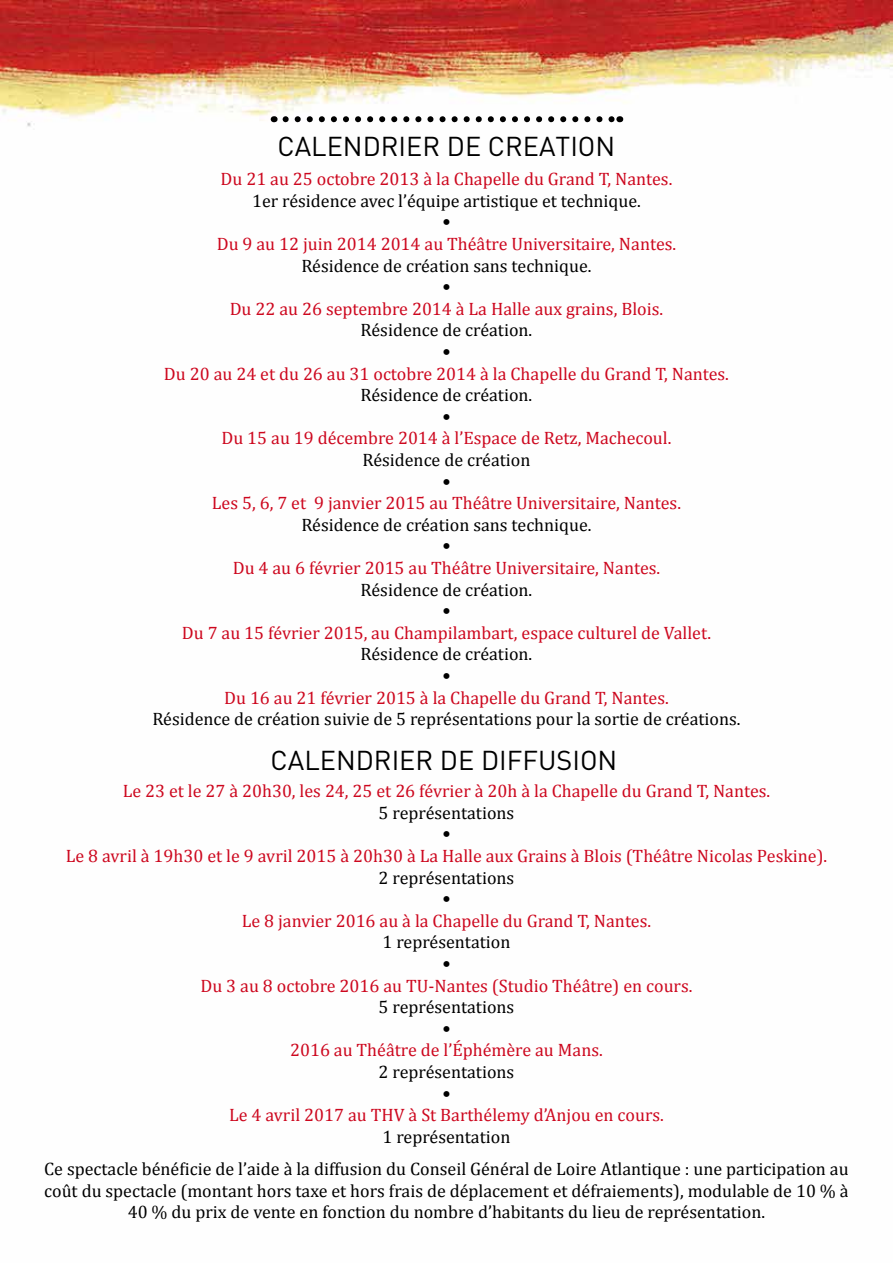
<style>
.page{position:relative;width:893px;height:1263px;background:#fff}
.page>*{position:absolute;margin:0;border:0;box-sizing:border-box;transform-origin:0 0}
.t1{font:27px "DIN";color:#000}
.t2{font:18px "Cambria";color:#cd071e}
.t3{font:18px/32.4px "Cambria";color:#000;text-align:center}
.t4{font:18px "DIN";color:#000}
</style>
<div class="page">
<img style="left:0;top:0;width:893px;height:127px">
<svg style="left:286px;top:116px;width:327px;height:6px"></svg>
<h1 class="t1" style="left:278px;top:130px;width:339px">CALENDRIER DE CREATION</h1>
<p class="t2" style="left:221px;top:168px;width:453px">Du 21 au 25 octobre 2013 à la Chapelle du Grand T, Nantes.</p>
<p class="t3" style="left:252px;top:184px;width:390px">1er résidence avec l’équipe artistique et technique.</p>
<p class="t4" style="left:442px;top:211px;width:11px">•</p>
<p class="t2" style="left:217px;top:233px;width:461px">Du 9 au 12 juin 2014 2014 au Théâtre Universitaire, Nantes.</p>
<p class="t3" style="left:301px;top:249px;width:292px">Résidence de création sans technique.</p>
<p class="t4" style="left:442px;top:275px;width:11px">•</p>
<p class="t2" style="left:230px;top:298px;width:435px">Du 22 au 26 septembre 2014 à La Halle aux grains, Blois.</p>
<p class="t3" style="left:361px;top:314px;width:173px">Résidence de création.</p>
<p class="t4" style="left:442px;top:340px;width:11px">•</p>
<p class="t2" style="left:164px;top:363px;width:566px">Du 20 au 24 et du 26 au 31 octobre 2014 à la Chapelle du Grand T, Nantes.</p>
<p class="t3" style="left:361px;top:379px;width:173px">Résidence de création.</p>
<p class="t4" style="left:442px;top:405px;width:11px">•</p>
<p class="t2" style="left:221px;top:428px;width:451px">Du 15 au 19 décembre 2014 à l’Espace de Retz, Machecoul.</p>
<p class="t3" style="left:362px;top:444px;width:169px">Résidence de création</p>
<p class="t4" style="left:442px;top:470px;width:11px">•</p>
<p class="t2" style="left:212px;top:492px;width:471px">Les 5, 6, 7 et 9 janvier 2015 au Théâtre Universitaire, Nantes.</p>
<p class="t3" style="left:301px;top:508px;width:292px">Résidence de création sans technique.</p>
<p class="t4" style="left:442px;top:535px;width:11px">•</p>
<p class="t2" style="left:233px;top:557px;width:429px">Du 4 au 6 février 2015 au Théâtre Universitaire, Nantes.</p>
<p class="t3" style="left:361px;top:573px;width:173px">Résidence de création.</p>
<p class="t4" style="left:442px;top:599px;width:11px">•</p>
<p class="t2" style="left:182px;top:622px;width:531px">Du 7 au 15 février 2015, au Champilambart, espace culturel de Vallet.</p>
<p class="t3" style="left:361px;top:638px;width:173px">Résidence de création.</p>
<p class="t4" style="left:442px;top:664px;width:11px">•</p>
<p class="t2" style="left:224px;top:687px;width:446px">Du 16 au 21 février 2015 à la Chapelle du Grand T, Nantes.</p>
<p class="t3" style="left:152px;top:703px;width:590px">Résidence de création suivie de 5 représentations pour la sortie de créations.</p>
<h1 class="t1" style="left:271px;top:743px;width:348px">CALENDRIER DE DIFFUSION</h1>
<p class="t2" style="left:123px;top:780px;width:649px">Le 23 et le 27 à 20h30, les 24, 25 et 26 février à 20h à la Chapelle du Grand T, Nantes.</p>
<p class="t3" style="left:379px;top:796px;width:137px">5 représentations</p>
<p class="t4" style="left:442px;top:823px;width:11px">•</p>
<p class="t2" style="left:66px;top:845px;width:763px">Le 8 avril à 19h30 et le 9 avril 2015 à 20h30 à La Halle aux Grains à Blois (Théâtre Nicolas Peskine).</p>
<p class="t3" style="left:379px;top:861px;width:137px">2 représentations</p>
<p class="t4" style="left:442px;top:887px;width:11px">•</p>
<p class="t2" style="left:242px;top:910px;width:411px">Le 8 janvier 2016 au à la Chapelle du Grand T, Nantes.</p>
<p class="t3" style="left:382px;top:926px;width:129px">1 représentation</p>
<p class="t4" style="left:442px;top:952px;width:11px">•</p>
<p class="t2" style="left:200px;top:975px;width:493px">Du 3 au 8 octobre 2016 au TU-Nantes (Studio Théâtre) en cours.</p>
<p class="t3" style="left:379px;top:991px;width:137px">5 représentations</p>
<p class="t4" style="left:442px;top:1017px;width:11px">•</p>
<p class="t2" style="left:290px;top:1040px;width:314px">2016 au Théâtre de l’éphémère au Mans.</p>
<p class="t3" style="left:379px;top:1055px;width:137px">2 représentations</p>
<p class="t4" style="left:442px;top:1082px;width:11px">•</p>
<p class="t2" style="left:229px;top:1104px;width:436px">Le 4 avril 2017 au THV à St Barthélemy d’Anjou en cours.</p>
<p class="t3" style="left:44px;top:1120px;width:806px">1 représentation<br>Ce spectacle bénéficie de l’aide à la diffusion du Conseil Général de Loire Atlantique : une participation au</p>
<p class="t3" style="left:44px;top:1180px;width:806px;line-height:21.6px">coût du spectacle (montant hors taxe et hors frais de déplacement et défraiements), modulable de 10 % à<br>40 % du prix de vente en fonction du nombre d’habitants du lieu de représentation.</p>
</div>
